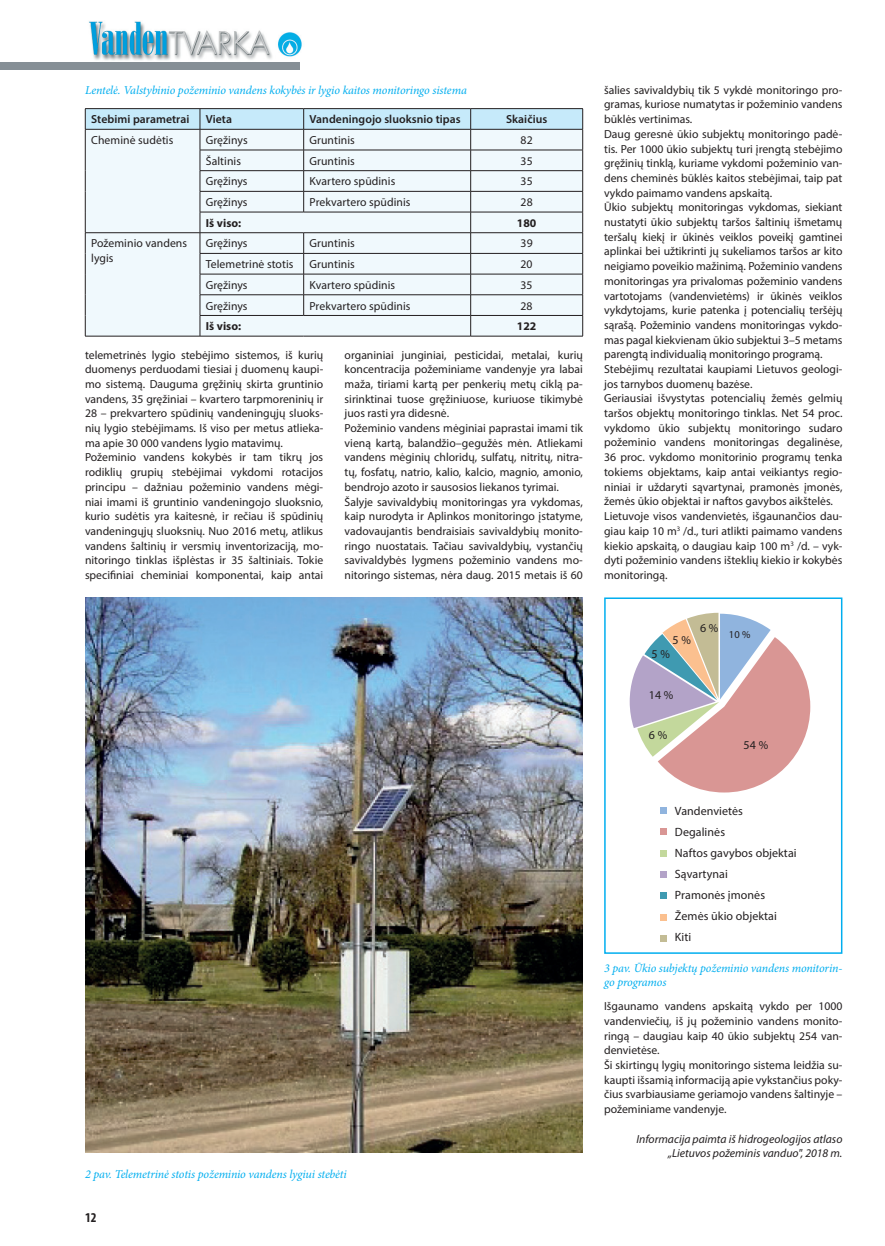
<style>
.page{position:relative;width:885px;height:1246px;background:#fff}
.page>*{position:absolute;margin:0;border:0;box-sizing:border-box;transform-origin:0 0}
.t1{font:700 condensed 13.5px "Myriad Pro";color:#231f20}
.t2{font:italic 12px/14.4px "Minion Pro";letter-spacing:-.015em;color:#00aeef}
.t3{font:12px/21px "Myriad Pro";letter-spacing:.005em;color:#231f20}
.t4{font:11.7px/14.7px "Myriad Pro";color:#231f20}
.t5{font:italic 11.7px/14.7px "Myriad Pro";color:#231f20;text-align:right}
.t6{font:600 11.7px "Myriad Pro";letter-spacing:.005em;color:#231f20}
.t7{font:700 11.7px "Myriad Pro";letter-spacing:.005em;color:#231f20}
.t8{font:10.5px "Myriad Pro";color:#231f20}
</style>
<div class="page">
<img style="left:89px;top:21px;width:213px;height:42px">
<div style="left:0;top:62px;width:299px;height:7px;background:#868f96"></div>
<div style="left:604px;top:597px;width:238px;height:357px;border:2px solid #00aeef"></div>
<div style="left:660px;top:807px;width:6px;height:7px;background:#90b4de"></div>
<div style="left:660px;top:828px;width:6px;height:7px;background:#d99694"></div>
<svg style="left:660px;top:850px;width:6px;height:6px"></svg>
<div style="left:660px;top:871px;width:6px;height:7px;background:#b3a3c8"></div>
<svg style="left:660px;top:893px;width:6px;height:6px"></svg>
<svg style="left:660px;top:914px;width:6px;height:6px"></svg>
<div style="left:660px;top:935px;width:6px;height:7px;background:#c3bc95"></div>
<svg style="left:629px;top:613px;width:181px;height:179px"></svg>
<hr style="left:85px;top:108px;width:115px;height:1px;background:#231f20">
<hr style="left:200px;top:108px;width:103px;height:1px;background:#231f20">
<hr style="left:303px;top:108px;width:167px;height:1px;background:#231f20">
<hr style="left:470px;top:108px;width:113px;height:1px;background:#231f20">
<svg style="left:85px;top:109px;width:498px;height:227px"></svg>
<hr style="left:85px;top:336px;width:115px;height:1px;background:#231f20">
<hr style="left:200px;top:336px;width:103px;height:1px;background:#231f20">
<hr style="left:303px;top:336px;width:167px;height:1px;background:#231f20">
<hr style="left:470px;top:336px;width:113px;height:1px;background:#231f20">
<img style="left:85px;top:597px;width:498px;height:555px">
<p class="t2" style="left:85px;top:83px;width:383px">Lentelė. Valstybinio požeminio vandens kokybės ir lygio kaitos monitoringo sistema</p>
<p class="t6" style="left:91px;top:112px;width:100px">Stebimi parametrai</p>
<p class="t6" style="left:206px;top:112px;width:28px">Vieta</p>
<p class="t6" style="left:309px;top:112px;width:152px">Vandeningojo sluoksnio tipas</p>
<p class="t6" style="left:506px;top:112px;width:43px">Skaičius</p>
<p class="t4" style="left:91px;top:133px;width:84px">Cheminė sudėtis</p>
<p class="t4" style="left:206px;top:133px;width:43px">Gręžinys</p>
<p class="t4" style="left:309px;top:133px;width:47px">Gruntinis</p>
<p class="t4" style="left:520px;top:133px;width:14px">82</p>
<p class="t4" style="left:206px;top:153px;width:37px">Šaltinis</p>
<p class="t4" style="left:309px;top:153px;width:47px">Gruntinis</p>
<p class="t4" style="left:520px;top:153px;width:14px">35</p>
<p class="t4" style="left:206px;top:174px;width:43px">Gręžinys</p>
<p class="t4" style="left:309px;top:174px;width:87px">Kvartero spūdinis</p>
<p class="t4" style="left:520px;top:174px;width:14px">35</p>
<p class="t4" style="left:206px;top:195px;width:43px">Gręžinys</p>
<p class="t4" style="left:309px;top:195px;width:102px">Prekvartero spūdinis</p>
<p class="t4" style="left:520px;top:195px;width:14px">28</p>
<p class="t7" style="left:206px;top:215px;width:37px">Iš viso:</p>
<p class="t7" style="left:517px;top:215px;width:21px">180</p>
<p class="t4" style="left:91px;top:236px;width:97px;line-height:14.2px">Požeminio vandens lygis</p>
<p class="t4" style="left:206px;top:236px;width:43px">Gręžinys</p>
<p class="t4" style="left:309px;top:236px;width:47px">Gruntinis</p>
<p class="t4" style="left:520px;top:236px;width:14px">39</p>
<p class="t4" style="left:206px;top:257px;width:89px">Telemetrinė stotis</p>
<p class="t4" style="left:309px;top:257px;width:47px">Gruntinis</p>
<p class="t4" style="left:520px;top:257px;width:14px">20</p>
<p class="t4" style="left:206px;top:277px;width:43px">Gręžinys</p>
<p class="t4" style="left:309px;top:277px;width:87px">Kvartero spūdinis</p>
<p class="t4" style="left:520px;top:277px;width:14px">35</p>
<p class="t4" style="left:206px;top:298px;width:43px">Gręžinys</p>
<p class="t4" style="left:309px;top:298px;width:102px">Prekvartero spūdinis</p>
<p class="t4" style="left:520px;top:298px;width:14px">28</p>
<p class="t7" style="left:206px;top:319px;width:37px">Iš viso:</p>
<p class="t7" style="left:516px;top:319px;width:21px">122</p>
<p class="t4" style="left:85px;top:347px;width:240px">telemetrinės lygio stebėjimo sistemos, iš kurių duomenys perduodami tiesiai į duomenų kaupi&shy;mo sistemą. Dauguma gręžinių skirta gruntinio vandens, 35 gręžiniai – kvartero tarpmoreninių ir 28 – prekvartero spūdinių vandeningųjų sluoks&shy;nių lygio stebėjimams. Iš viso per metus atlieka&shy;ma apie 30 000 vandens lygio matavimų.<br>Požeminio vandens kokybės ir tam tikrų jos rodiklių grupių stebėjimai vykdomi rotacijos principu – dažniau požeminio vandens mėgi&shy;niai imami iš gruntinio vandeningojo sluoksnio, kurio sudėtis yra kaitesnė, ir rečiau iš spūdinių vandeningųjų sluoksnių. Nuo 2016 metų, atlikus vandens šaltinių ir versmių inventorizaciją, mo&shy;nitoringo tinklas išplėstas ir 35 šaltiniais. Tokie specifiniai cheminiai komponentai, kaip antai</p>
<p class="t4" style="left:344px;top:347px;width:240px">organiniai junginiai, pesticidai, metalai, kurių koncentracija požeminiame vandenyje yra labai maža, tiriami kartą per penkerių metų ciklą pa&shy;sirinktinai tuose gręžiniuose, kuriuose tikimybė juos rasti yra didesnė.<br>Požeminio vandens mėginiai paprastai imami tik vieną kartą, balandžio–gegužės mėn. Atliekami vandens mėginių chloridų, sulfatų, nitritų, nitra&shy;tų, fosfatų, natrio, kalio, kalcio, magnio, amonio, bendrojo azoto ir sausosios liekanos tyrimai.<br>Šalyje savivaldybių monitoringas yra vykdomas, kaip nurodyta ir Aplinkos monitoringo įstatyme, vadovaujantis bendraisiais savivaldybių monito&shy;ringo nuostatais. Tačiau savivaldybių, vystančių savivaldybės lygmens požeminio vandens mo&shy;nitoringo sistemas, nėra daug. 2015 metais iš 60</p>
<p class="t4" style="left:604px;top:82px;width:240px">šalies savivaldybių tik 5 vykdė monitoringo pro&shy;gramas, kuriose numatytas ir požeminio vandens būklės vertinimas.<br>Daug geresnė ūkio subjektų monitoringo padė&shy;tis. Per 1000 ūkio subjektų turi įrengtą stebėjimo gręžinių tinklą, kuriame vykdomi požeminio van&shy;dens cheminės būklės kaitos stebėjimai, taip pat vykdo paimamo vandens apskaitą.<br>Ūkio subjektų monitoringas vykdomas, siekiant nustatyti ūkio subjektų taršos šaltinių išmetamų teršalų kiekį ir ūkinės veiklos poveikį gamtinei aplinkai bei užtikrinti jų sukeliamos taršos ar kito neigiamo poveikio mažinimą. Požeminio vandens monitoringas yra privalomas požeminio vandens vartotojams (vandenvietėms) ir ūkinės veiklos vykdytojams, kurie patenka į potencialių teršėjų sąrašą. Požeminio vandens monitoringas vykdo&shy;mas pagal kiekvienam ūkio subjektui 3–5 metams parengtą individualią monitoringo programą.<br>Stebėjimų rezultatai kaupiami Lietuvos geologi&shy;jos tarnybos duomenų bazėse.<br>Geriausiai išvystytas potencialių žemės gelmių taršos objektų monitoringo tinklas. Net 54 proc. vykdomo ūkio subjektų monitoringo sudaro požeminio vandens monitoringas degalinėse, 36 proc. vykdomo monitorinio programų tenka tokiems objektams, kaip antai veikiantys regio&shy;niniai ir uždaryti sąvartynai, pramonės įmonės, žemės ūkio objektai ir naftos gavybos aikštelės.<br>Lietuvoje visos vandenvietės, išgaunančios dau&shy;giau kaip 10 m<sup>3</sup> /d., turi atlikti paimamo vandens kiekio apskaitą, o daugiau kaip 100 m<sup>3</sup> /d. – vyk&shy;dyti požeminio vandens išteklių kiekio ir kokybės monitoringą.</p>
<p class="t3" style="left:672px;top:629px;width:20px">5 %</p>
<p class="t3" style="left:651px;top:643px;width:20px">5 %</p>
<p class="t3" style="left:700px;top:617px;width:20px">6 %</p>
<p class="t8" style="left:728px;top:628px;width:23px">10 %</p>
<p class="t3" style="left:648px;top:684px;width:26px">14 %</p>
<p class="t3" style="left:648px;top:724px;width:20px">6 %</p>
<p class="t3" style="left:743px;top:735px;width:26px">54 %</p>
<p class="t2" style="left:85px;top:1167px;width:263px">2 pav. Telemetrinė stotis požeminio vandens lygiui stebėti</p>
<p class="t1" style="left:85px;top:1209px;width:13px">12</p>
<p class="t3" style="left:675px;top:800px;width:123px">Vandenvietės<br>Degalinės<br>Naftos gavybos objektai<br>Sąvartynai<br>Pramonės įmonės<br>Žemės ūkio objektai<br>Kiti</p>
<p class="t2" style="left:604px;top:961px;width:240px">3 pav. Ūkio subjektų požeminio vandens monitorin&shy;go programos</p>
<p class="t4" style="left:604px;top:999px;width:240px">Išgaunamo vandens apskaitą vykdo per 1000 vandenviečių, iš jų požeminio vandens monito&shy;ringą – daugiau kaip 40 ūkio subjektų 254 van&shy;denvietėse.<br>Ši skirtingų lygių monitoringo sistema leidžia su&shy;kaupti išsamią informaciją apie vykstančius poky&shy;čius svarbiausiame geriamojo vandens šaltinyje – požeminiame vandenyje.</p>
<p class="t5" style="left:636px;top:1131px;width:207px">Informacija paimta iš hidrogeologijos atlaso „Lietuvos požeminis vanduo", 2018 m.</p>
</div>
